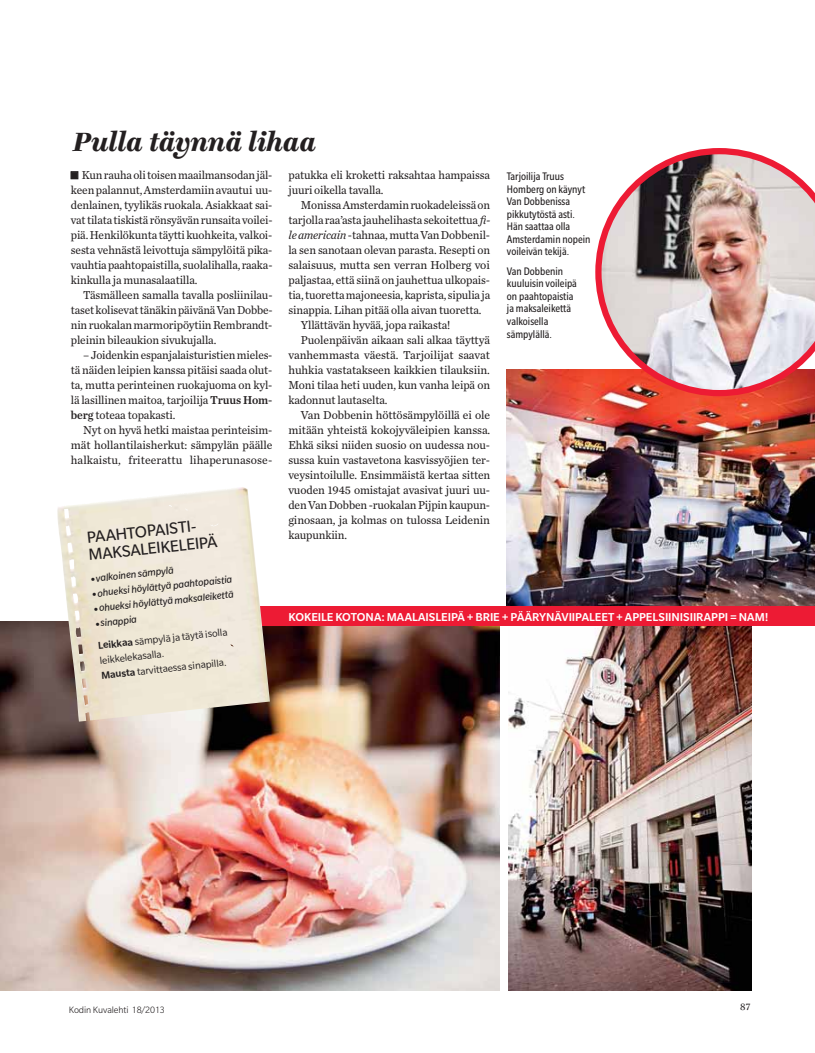
<style>
.page{position:relative;width:815px;height:1053px;background:#fff}
.page>*{position:absolute;margin:0;border:0;box-sizing:border-box;transform-origin:0 0}
.t1{font:italic 800 28.75px "Ingeborg";letter-spacing:-.01em;color:#231f20}
.t2{font:17.5px/17.5px "Slate Std";color:#231f20}
.t3{font:500 12.5px "Slate Std";letter-spacing:-.005em;color:#fff}
.t4{font:12px/15px "Chronicle Text G2";letter-spacing:-.01em;color:#231f20;text-align:justify;scale:.96 1}
.t5{font:12px/15px "Chronicle Text G2";letter-spacing:-.01em;color:#231f20;text-align:justify;scale:.95 1}
.t6{font:12px "Chronicle Text G2";letter-spacing:-.01em;color:#231f20}
.t7{font:condensed 11.88px/12.5px "Slate Std";color:#231f20}
.t8{font:11px/22.1px "Slate Std";color:#231f20}
.t9{font:italic 11px "Slate Std";color:#231f20}
.t10{font:300 10px "Slate Std";letter-spacing:-.01em;color:#231f20}
.t11{font:10px "Ingeborg";color:#231f20}
.s1{font-style:italic}
.s2{font-family:"Chronicle Text G2 Semi"}
.s3{font-weight:500}
</style>
<div class="page">
<img style="left:0;top:622px;width:499px;height:368px">
<img style="left:506px;top:370px;width:309px;height:236px">
<img style="left:508px;top:625px;width:243px;height:365px">
<img style="left:595px;top:148px;width:220px;height:248px">
<div style="left:71px;top:171px;width:7px;height:8px;border:1px solid #231f20"></div>
<div style="left:211px;top:606px;width:604px;height:19px;background:#ed1b34"></div>
<img style="left:57px;top:487px;width:213px;height:234px">
<h1 class="t1" style="left:73px;top:130px;width:245px">Pulla täynnä lihaa</h1>
<p class="t4" style="left:288px;top:168px;width:211px">patukka eli kroketti raksahtaa hampaissa juuri oikella tavalla.</p>
<p class="t5" style="left:301px;top:198px;width:201px">Monissa Amsterdamin ruokadeleissä on</p>
<p class="t4" style="left:288px;top:213px;width:212px">tarjolla raa’asta jauhelihasta sekoitettua <span class="s1">fi-</span></p>
<p class="t4" style="left:288px;top:228px;width:212px"><span class="s1">le americain</span> -tahnaa, mutta Van Dobbenil-</p>
<p class="t4" style="left:288px;top:243px;width:212px">la sen sanotaan olevan parasta. Resepti on</p>
<p class="t6" style="left:288px;top:260px;width:203px">salaisuus, mutta sen verran Holberg voi</p>
<p class="t4" style="left:288px;top:273px;width:212px">paljastaa, että siinä on jauhettua ulkopais-</p>
<p class="t5" style="left:288px;top:288px;width:214px">tia, tuoretta majoneesia, kaprista, sipulia ja</p>
<p class="t4" style="left:288px;top:303px;width:203px">sinappia. Lihan pitää olla aivan tuoretta.</p>
<p class="t4" style="left:301px;top:318px;width:157px">Yllättävän hyvää, jopa raikasta!</p>
<p class="t6" style="left:301px;top:335px;width:191px">Puolenpäivän aikaan sali alkaa täyttyä</p>
<p class="t6" style="left:288px;top:350px;width:203px">vanhemmasta väestä. Tarjoilijat saavat</p>
<p class="t6" style="left:288px;top:365px;width:203px">huhkia vastatakseen kaikkien tilauksiin.</p>
<p class="t4" style="left:288px;top:378px;width:212px">Moni tilaa heti uuden, kun vanha leipä on</p>
<p class="t4" style="left:288px;top:393px;width:105px">kadonnut lautaselta.</p>
<p class="t6" style="left:301px;top:410px;width:191px">Van Dobbenin höttösämpylöillä ei ole</p>
<p class="t6" style="left:288px;top:425px;width:203px">mitään yhteistä kokojyväleipien kanssa.</p>
<p class="t4" style="left:288px;top:438px;width:212px">Ehkä siksi niiden suosio on uudessa nou-</p>
<p class="t6" style="left:288px;top:455px;width:203px">sussa kuin vastavetona kasvissyöjien ter-</p>
<p class="t4" style="left:288px;top:468px;width:212px">veysintoilulle. Ensimmäistä kertaa sitten</p>
<p class="t6" style="left:288px;top:485px;width:203px">vuoden 1945 omistajat avasivat juuri uu-</p>
<p class="t4" style="left:288px;top:498px;width:212px">den Van Dobben -ruokalan Pijpin kaupun-</p>
<p class="t6" style="left:288px;top:515px;width:203px">ginosaan, ja kolmas on tulossa Leidenin</p>
<p class="t4" style="left:288px;top:528px;width:63px">kaupunkiin.</p>
<p class="t5" style="left:71px;top:168px;width:214px">■ Kun rauha oli toisen maailmansodan jäl&shy;keen palannut, Amsterdamiin avautui uu&shy;denlainen, tyylikäs ruokala. Asiakkaat sai&shy;vat tilata tiskistä rönsyävän runsaita voilei&shy;piä. Henkilökunta täytti kuohkeita, valkoi&shy;sesta vehnästä leivottuja sämpylöitä pika&shy;vauhtia paahtopaistilla, suolalihalla, raaka&shy;kinkulla ja munasalaatilla.</p>
<p class="t4" style="left:71px;top:288px;width:212px;text-indent:12px">Täsmälleen samalla tavalla posliinilau&shy;taset kolisevat tänäkin päivänä Van Dobbe&shy;nin ruokalan marmoripöytiin Rembrandt&shy;pleinin bileaukion sivukujalla.</p>
<p class="t5" style="left:71px;top:348px;width:214px;text-indent:12px">–-Joidenkin espanjalaisturistien mieles&shy;tä näiden leipien kanssa pitäisi saada olut&shy;ta, mutta perinteinen ruokajuoma on kyl&shy;lä lasillinen maitoa, tarjoilija <span class="s2">Truus Hom&shy;berg</span> toteaa topakasti.</p>
<p class="t4" style="left:71px;top:423px;width:212px;text-indent:12px">Nyt on hyvä hetki maistaa perinteisim&shy;mät hollantilaisherkut: sämpylän päälle halkaistu, friteerattu lihaperunasose-</p>
<p class="t7" style="left:507px;top:171px;width:85px">Tarjoilija Truus<br>Homberg on käynyt<br>Van Dobbenissa pikkutytöstä asti.<br>Hän saattaa olla<br>Amsterdamin nopein voileivän tekijä.</p>
<p class="t7" style="left:507px;top:266px;width:71px">Van Dobbenin kuuluisin voileipä on paahtopaistia ja maksaleikettä valkoisella sämpylällä.</p>
<h2 class="t2" style="left:86px;top:528px;width:131px;rotate:-6deg">PAAHTOPAISTI-<br>MAKSALEIKELEIPÄ</h2>
<p class="t9" style="left:90px;top:572px;width:85px;rotate:-6deg">● valkoinen sämpylä</p>
<p class="t9" style="left:92px;top:587px;width:142px;rotate:-6deg">● ohueksi höylättyä paahtopaistia</p>
<p class="t9" style="left:94px;top:601px;width:142px;rotate:-6deg">● ohueksi höylättyä maksaleikettä</p>
<p class="t8" style="left:95px;top:613px;width:131px;rotate:-6deg">● <span class="s1">sinappia<br></span><span class="s3">Leikkaa</span> sämpylä ja täytä isolla</p>
<p class="t8" style="left:99px;top:653px;width:127px;line-height:15px;rotate:-6deg">leikkelekasalla.<br><span class="s3">Mausta</span> tarvittaessa sinapilla.</p>
<p class="t3" style="left:289px;top:609px;width:481px">KOKEILE KOTONA: MAALAISLEIPÄ + BRIE + PÄÄRYNÄVIIPALEET + APPELSIINISIIRAPPI = NAM!</p>
<p class="t10" style="left:69px;top:1003px;width:97px">Kodin Kuvalehti 18/2013</p>
<p class="t11" style="left:740px;top:1000px;width:12px">87</p>
</div>
